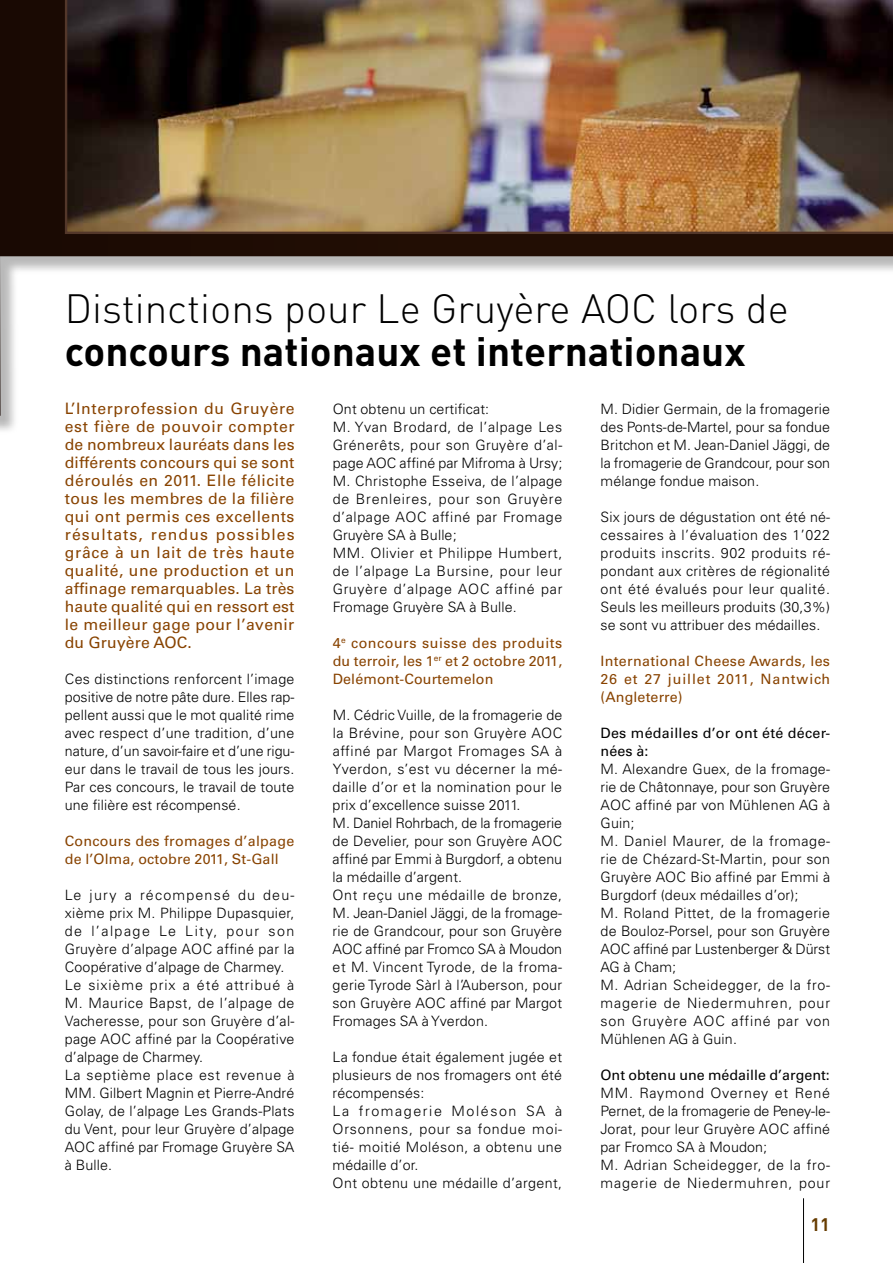
<style>
.page{position:relative;width:893px;height:1263px;background:#fff}
.page>*{position:absolute;margin:0;border:0;box-sizing:border-box;transform-origin:0 0}
.t1{font:300 40.35px/43.5px "DIN";color:#000}
.t2{font:700 18px "DIN";color:#673c00}
.t3{font:15.75px/18px "Univers";letter-spacing:.01em;color:#884300;text-align:justify}
.t4{font:300 14.25px/18px "Univers";letter-spacing:.015em;color:#000}
.t5{font:300 14.25px/18px "Univers";letter-spacing:.04em;color:#000}
.t6{font:14.25px/18px "Univers";letter-spacing:.01em;color:#884300;text-align:justify}
.s1{font-weight:700}
.s2{font-weight:400}
</style>
<div class="page">
<hr style="left:803px;top:1198px;width:1px;height:65px;background:#000">
<svg style="left:0;top:0;width:893px;height:416px"></svg>
<img style="left:65px;top:0;width:828px;height:234px">
<p class="t1" style="left:65px;top:286px;width:725px">Distinctions pour Le Gruyère AOC lors de <span class="s1">concours nationaux et internationaux</span></p>
<p class="t3" style="left:65px;top:400px;width:231px">L’Interprofession du Gruyère est fière de pouvoir compter de nombreux lauréats dans les différents concours qui se sont déroulés en 2011. Elle félicite tous les membres de la filière qui ont permis ces excellents résultats, rendus possibles grâce à un lait de très haute qualité, une production et un affinage remarquables. La très haute qualité qui en ressort est le meilleur gage pour l’avenir du Gruyère AOC.</p>
<p class="t4" style="left:65px;top:670px;width:231px;text-align:justify">Ces distinctions renforcent l’image positive de notre pâte dure. Elles rap&shy;pellent aussi que le mot qualité rime avec respect d’une tradition, d’une nature, d’un savoir-faire et d’une rigu&shy;eur dans le travail de tous les jours.<br>Par ces concours, le travail de toute une filière est récompensé.</p>
<p class="t6" style="left:65px;top:832px;width:231px">Concours des fromages d’alpage de l’Olma, octobre 2011, St-Gall</p>
<p class="t4" style="left:65px;top:886px;width:231px">Le jury a récompensé du deu&shy;xième prix M. Philippe Dupasquier, de l’alpage Le Lity, pour son<br>Gruyère d’alpage AOC affiné par la<br>Coopérative d’alpage de Charmey.<br>Le sixième prix a été attribué à<br>M. Maurice Bapst, de l’alpage de<br>Vacheresse, pour son Gruyère d’al&shy;page AOC affiné par la Coopérative d’alpage de Charmey.<br>La septième place est revenue à<br>MM. Gilbert Magnin et Pierre-André<br>Golay, de l’alpage Les Grands-Plats du Vent, pour leur Gruyère d’alpage<br>AOC affiné par Fromage Gruyère SA à Bulle.</p>
<p class="t4" style="left:600px;top:400px;width:231px;text-align:justify">M. Didier Germain, de la fromagerie des Ponts-de-Martel, pour sa fondue Britchon et M. Jean-Daniel Jäggi, de la fromagerie de Grandcour, pour son mélange fondue maison.</p>
<p class="t4" style="left:600px;top:508px;width:231px;text-align:justify">Six jours de dégustation ont été né&shy;cessaires à l’évaluation des 1’022 produits inscrits. 902 produits ré&shy;pondant aux critères de régionalité ont été évalués pour leur qualité.<br>Seuls les meilleurs produits (30,3%) se sont vu attribuer des médailles.</p>
<p class="t6" style="left:600px;top:652px;width:231px">International Cheese Awards, les 26 et 27 juillet 2011, Nantwich (Angleterre)</p>
<p class="t4" style="left:600px;top:724px;width:231px"><span class="s2">Des médailles d’or ont été décer&shy;nées à:<br></span>M. Alexandre Guex, de la fromage&shy;rie de Châtonnaye, pour son Gruyère<br>AOC affiné par von Mühlenen AG à<br>Guin;<br>M. Daniel Maurer, de la fromage&shy;rie de Chézard-St-Martin, pour son<br>Gruyère AOC Bio affiné par Emmi à<br>Burgdorf (deux médailles d’or);<br>M. Roland Pittet, de la fromagerie de Bouloz-Porsel, pour son Gruyère<br>AOC affiné par Lustenberger &amp; Dürst<br>AG à Cham;<br>M. Adrian Scheidegger, de la fro&shy;magerie de Niedermuhren, pour son Gruyère AOC affiné par von<br>Mühlenen AG à Guin.</p>
<p class="t4" style="left:600px;top:1066px;width:231px"><span class="s2">Ont obtenu une médaille d’argent:<br></span>MM. Raymond Overney et René<br>Pernet, de la fromagerie de Peney-le-<br>Jorat, pour leur Gruyère AOC affiné par Fromco SA à Moudon;<br>M. Adrian Scheidegger, de la fro&shy;magerie de Niedermuhren, pour</p>
<p class="t5" style="left:333px;top:400px;width:231px">Ont obtenu un certificat:<br>M. Yvan Brodard, de l’alpage Les<br>Grénerêts, pour son Gruyère d’al&shy;page AOC affiné par Mifroma à Ursy;<br>M. Christophe Esseiva, de l’alpage de Brenleires, pour son Gruyère d’alpage AOC affiné par Fromage<br>Gruyère SA à Bulle;<br>MM. Olivier et Philippe Humbert, de l’alpage La Bursine, pour leur<br>Gruyère d’alpage AOC affiné par<br>Fromage Gruyère SA à Bulle.</p>
<p class="t6" style="left:333px;top:634px;width:231px">4<sup>e</sup> concours suisse des produits du terroir, les 1<sup>er</sup> et 2 octobre 2011, Delémont-Courtemelon</p>
<p class="t4" style="left:333px;top:706px;width:231px">M. Cédric Vuille, de la fromagerie de la Brévine, pour son Gruyère AOC affiné par Margot Fromages SA à<br>Yverdon, s’est vu décerner la mé&shy;daille d’or et la nomination pour le prix d’excellence suisse 2011.<br>M. Daniel Rohrbach, de la fromagerie de Develier, pour son Gruyère AOC affiné par Emmi à Burgdorf, a obtenu la médaille d’argent.<br>Ont reçu une médaille de bronze,<br>M. Jean-Daniel Jäggi, de la fromage&shy;rie de Grandcour, pour son Gruyère<br>AOC affiné par Fromco SA à Moudon et M. Vincent Tyrode, de la froma&shy;gerie Tyrode Sàrl à l’Auberson, pour son Gruyère AOC affiné par Margot<br>Fromages SA àYverdon.</p>
<p class="t4" style="left:333px;top:1048px;width:231px">La fondue était également jugée et plusieurs de nos fromagers ont été récompensés:<br>La fromagerie Moléson SA à<br>Orsonnens, pour sa fondue moi&shy;tié- moitié Moléson, a obtenu une médaille d’or.<br>Ont obtenu une médaille d’argent,</p>
<p class="t2" style="left:810px;top:1212px;width:21px">11</p>
</div>
